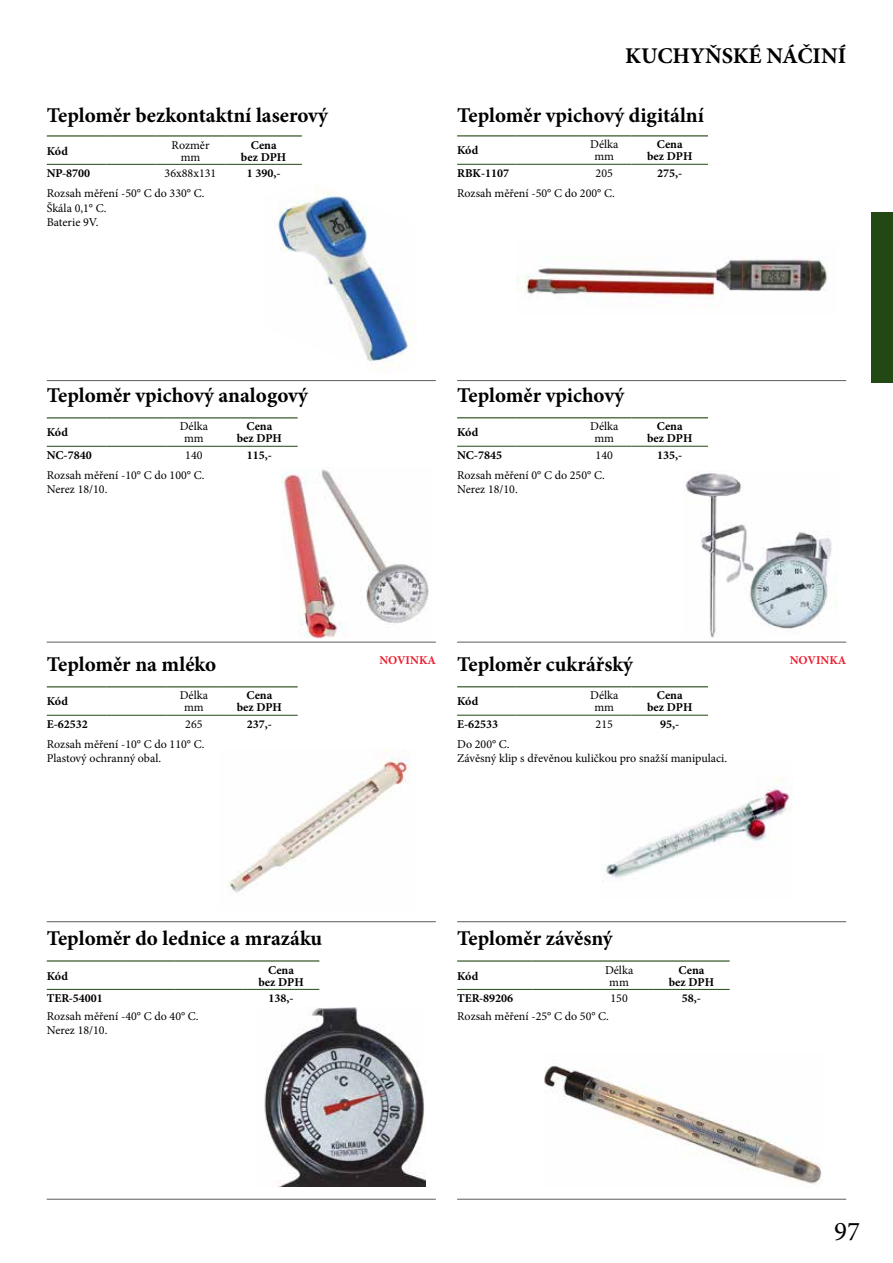
<style>
.page{position:relative;width:893px;height:1263px;background:#fff}
.page>*{position:absolute;margin:0;border:0;box-sizing:border-box;transform-origin:0 0}
.t1{font:27px "Minion Pro";color:#000}
.t2{font:700 22.5px "Minion Pro";color:#000}
.t3{font:700 21px "Minion Pro";color:#000}
.t4{font:12px/12px "Minion Pro";color:#000;text-align:center}
.t5{font:700 12px/12px "Minion Pro";color:#000;text-align:center}
.t6{font:700 12px "Minion Pro";letter-spacing:-.005em;color:#ed1c2e}
</style>
<div class="page">
<div style="left:872px;top:213px;width:21px;height:170px;background:#224813"></div>
<img style="left:603px;top:778px;width:189px;height:103px">
<hr style="left:47px;top:380px;width:389px;height:1px;background:#5c5c5c">
<hr style="left:457px;top:380px;width:389px;height:1px;background:#5c5c5c">
<hr style="left:47px;top:642px;width:389px;height:1px;background:#5c5c5c">
<hr style="left:457px;top:642px;width:389px;height:1px;background:#5c5c5c">
<hr style="left:47px;top:1199px;width:389px;height:1px;background:#5c5c5c">
<hr style="left:457px;top:1199px;width:389px;height:1px;background:#5c5c5c">
<hr style="left:47px;top:921px;width:389px;height:1px;background:#5c5c5c">
<hr style="left:457px;top:921px;width:389px;height:1px;background:#5c5c5c">
<hr style="left:47px;top:135px;width:59px;height:2px;background:#224813">
<hr style="left:106px;top:135px;width:50px;height:2px;background:#224813">
<hr style="left:156px;top:135px;width:69px;height:2px;background:#224813">
<hr style="left:225px;top:135px;width:77px;height:2px;background:#224813">
<hr style="left:47px;top:164px;width:59px;height:1px;background:#224813">
<hr style="left:106px;top:164px;width:50px;height:1px;background:#224813">
<hr style="left:156px;top:164px;width:69px;height:1px;background:#224813">
<hr style="left:225px;top:164px;width:77px;height:1px;background:#224813">
<hr style="left:457px;top:135px;width:60px;height:1px;background:#224813">
<hr style="left:517px;top:135px;width:60px;height:1px;background:#224813">
<hr style="left:577px;top:135px;width:54px;height:1px;background:#224813">
<hr style="left:631px;top:135px;width:77px;height:1px;background:#224813">
<hr style="left:457px;top:164px;width:60px;height:1px;background:#224813">
<hr style="left:517px;top:164px;width:60px;height:1px;background:#224813">
<hr style="left:577px;top:164px;width:54px;height:1px;background:#224813">
<hr style="left:631px;top:164px;width:77px;height:1px;background:#224813">
<hr style="left:47px;top:417px;width:59px;height:1px;background:#224813">
<hr style="left:106px;top:417px;width:61px;height:1px;background:#224813">
<hr style="left:167px;top:417px;width:54px;height:1px;background:#224813">
<hr style="left:221px;top:417px;width:77px;height:1px;background:#224813">
<hr style="left:47px;top:446px;width:59px;height:1px;background:#224813">
<hr style="left:106px;top:446px;width:61px;height:1px;background:#224813">
<hr style="left:167px;top:446px;width:54px;height:1px;background:#224813">
<hr style="left:221px;top:446px;width:77px;height:1px;background:#224813">
<hr style="left:457px;top:417px;width:60px;height:1px;background:#224813">
<hr style="left:517px;top:417px;width:60px;height:1px;background:#224813">
<hr style="left:577px;top:417px;width:54px;height:1px;background:#224813">
<hr style="left:631px;top:417px;width:77px;height:1px;background:#224813">
<hr style="left:457px;top:446px;width:60px;height:1px;background:#224813">
<hr style="left:517px;top:446px;width:60px;height:1px;background:#224813">
<hr style="left:577px;top:446px;width:54px;height:1px;background:#224813">
<hr style="left:631px;top:446px;width:77px;height:1px;background:#224813">
<hr style="left:47px;top:960px;width:75px;height:1px;background:#224813">
<hr style="left:122px;top:960px;width:53px;height:1px;background:#224813">
<hr style="left:175px;top:960px;width:68px;height:1px;background:#224813">
<hr style="left:243px;top:960px;width:76px;height:1px;background:#224813">
<hr style="left:47px;top:989px;width:75px;height:1px;background:#224813">
<hr style="left:122px;top:989px;width:53px;height:1px;background:#224813">
<hr style="left:175px;top:989px;width:68px;height:1px;background:#224813">
<hr style="left:243px;top:989px;width:76px;height:1px;background:#224813">
<hr style="left:457px;top:960px;width:75px;height:1px;background:#224813">
<hr style="left:532px;top:960px;width:53px;height:1px;background:#224813">
<hr style="left:585px;top:960px;width:68px;height:1px;background:#224813">
<hr style="left:653px;top:960px;width:77px;height:1px;background:#224813">
<hr style="left:457px;top:989px;width:75px;height:1px;background:#224813">
<hr style="left:532px;top:989px;width:53px;height:1px;background:#224813">
<hr style="left:585px;top:989px;width:68px;height:1px;background:#224813">
<hr style="left:653px;top:989px;width:77px;height:1px;background:#224813">
<img style="left:278px;top:191px;width:137px;height:179px">
<img style="left:517px;top:256px;width:310px;height:50px">
<img style="left:683px;top:471px;width:155px;height:167px">
<img style="left:282px;top:469px;width:147px;height:170px">
<img style="left:264px;top:1007px;width:162px;height:179px">
<img style="left:544px;top:1063px;width:278px;height:121px">
<hr style="left:47px;top:686px;width:59px;height:1px;background:#224813">
<hr style="left:106px;top:686px;width:61px;height:1px;background:#224813">
<hr style="left:167px;top:686px;width:54px;height:1px;background:#224813">
<hr style="left:221px;top:686px;width:77px;height:1px;background:#224813">
<hr style="left:47px;top:715px;width:59px;height:1px;background:#224813">
<hr style="left:106px;top:715px;width:61px;height:1px;background:#224813">
<hr style="left:167px;top:715px;width:54px;height:1px;background:#224813">
<hr style="left:221px;top:715px;width:77px;height:1px;background:#224813">
<hr style="left:457px;top:686px;width:60px;height:1px;background:#224813">
<hr style="left:517px;top:686px;width:60px;height:1px;background:#224813">
<hr style="left:577px;top:686px;width:54px;height:1px;background:#224813">
<hr style="left:631px;top:686px;width:77px;height:1px;background:#224813">
<hr style="left:457px;top:715px;width:60px;height:1px;background:#224813">
<hr style="left:517px;top:715px;width:60px;height:1px;background:#224813">
<hr style="left:577px;top:715px;width:54px;height:1px;background:#224813">
<hr style="left:631px;top:715px;width:77px;height:1px;background:#224813">
<img style="left:228px;top:749px;width:181px;height:144px">
<h2 class="t2" style="left:625px;top:40px;width:222px">KUCHYŇSKÉ NÁČINÍ</h2>
<h3 class="t3" style="left:47px;top:100px;width:283px">Teploměr bezkontaktní laserový</h3>
<h3 class="t3" style="left:457px;top:100px;width:248px">Teploměr vpichový digitální</h3>
<p class="t5" style="left:47px;top:145px;width:23px">Kód</p>
<p class="t4" style="left:172px;top:139px;width:39px">Rozměr mm</p>
<p class="t5" style="left:241px;top:139px;width:47px">Cena bez DPH</p>
<p class="t5" style="left:47px;top:167px;width:45px">NP-8700</p>
<p class="t4" style="left:165px;top:167px;width:53px">36x88x131</p>
<p class="t5" style="left:247px;top:167px;width:35px">1 390,-</p>
<p class="t4" style="left:47px;top:186px;width:159px;line-height:14.4px;text-align:left">Rozsah měření -50° C do 330° C.<br>Škála 0,1° C.<br>Baterie 9V.</p>
<p class="t5" style="left:457px;top:144px;width:23px">Kód</p>
<p class="t4" style="left:590px;top:139px;width:30px">Délka mm</p>
<p class="t5" style="left:647px;top:138px;width:47px">Cena bez DPH</p>
<p class="t5" style="left:457px;top:167px;width:54px">RBK-1107</p>
<p class="t4" style="left:596px;top:167px;width:19px">205</p>
<p class="t5" style="left:657px;top:167px;width:27px">275,-</p>
<p class="t4" style="left:457px;top:187px;width:159px">Rozsah měření -50° C do 200° C.</p>
<h3 class="t3" style="left:47px;top:380px;width:263px">Teploměr vpichový analogový</h3>
<h3 class="t3" style="left:457px;top:380px;width:169px">Teploměr vpichový</h3>
<p class="t5" style="left:47px;top:426px;width:23px">Kód</p>
<p class="t4" style="left:180px;top:421px;width:30px">Délka mm</p>
<p class="t5" style="left:237px;top:420px;width:47px">Cena bez DPH</p>
<p class="t5" style="left:47px;top:449px;width:46px">NC-7840</p>
<p class="t4" style="left:185px;top:449px;width:19px">140</p>
<p class="t5" style="left:247px;top:449px;width:27px">115,-</p>
<p class="t4" style="left:47px;top:468px;width:159px;line-height:14.4px;text-align:left">Rozsah měření -10° C do 100° C.<br>Nerez 18/10.</p>
<p class="t5" style="left:457px;top:426px;width:23px">Kód</p>
<p class="t4" style="left:590px;top:421px;width:30px">Délka mm</p>
<p class="t5" style="left:647px;top:420px;width:47px">Cena bez DPH</p>
<p class="t5" style="left:457px;top:449px;width:46px">NC-7845</p>
<p class="t4" style="left:596px;top:449px;width:19px">140</p>
<p class="t5" style="left:657px;top:449px;width:27px">135,-</p>
<p class="t4" style="left:457px;top:468px;width:149px;line-height:14.4px;text-align:left">Rozsah měření 0° C do 250° C.<br>Nerez 18/10.</p>
<p class="t6" style="left:379px;top:651px;width:58px">NOVINKA</p>
<p class="t6" style="left:790px;top:651px;width:58px">NOVINKA</p>
<h3 class="t3" style="left:47px;top:649px;width:171px">Teploměr na mléko</h3>
<h3 class="t3" style="left:457px;top:649px;width:177px">Teploměr cukrářský</h3>
<p class="t5" style="left:47px;top:695px;width:23px">Kód</p>
<p class="t4" style="left:180px;top:690px;width:30px">Délka mm</p>
<p class="t5" style="left:237px;top:689px;width:47px">Cena bez DPH</p>
<p class="t5" style="left:47px;top:718px;width:43px">E-62532</p>
<p class="t4" style="left:185px;top:718px;width:19px">265</p>
<p class="t5" style="left:247px;top:718px;width:27px">237,-</p>
<p class="t4" style="left:47px;top:737px;width:159px;line-height:14.4px;text-align:left">Rozsah měření -10° C do 110° C.<br>Plastový ochranný obal.</p>
<p class="t5" style="left:457px;top:695px;width:23px">Kód</p>
<p class="t4" style="left:590px;top:690px;width:30px">Délka mm</p>
<p class="t5" style="left:647px;top:689px;width:47px">Cena bez DPH</p>
<p class="t5" style="left:457px;top:718px;width:43px">E-62533</p>
<p class="t4" style="left:596px;top:718px;width:19px">215</p>
<p class="t5" style="left:660px;top:718px;width:21px">95,-</p>
<p class="t4" style="left:457px;top:737px;width:272px;line-height:14.4px;text-align:left">Do 200° C.<br>Závěsný klip s dřevěnou kuličkou pro snažší manipulaci.</p>
<h3 class="t3" style="left:47px;top:923px;width:277px">Teploměr do lednice a mrazáku</h3>
<h3 class="t3" style="left:457px;top:923px;width:157px">Teploměr závěsný</h3>
<p class="t5" style="left:47px;top:969px;width:23px">Kód</p>
<p class="t5" style="left:258px;top:963px;width:47px">Cena bez DPH</p>
<p class="t5" style="left:47px;top:992px;width:58px">TER-54001</p>
<p class="t5" style="left:268px;top:992px;width:27px">138,-</p>
<p class="t4" style="left:47px;top:1009px;width:153px;line-height:14.4px;text-align:left">Rozsah měření -40° C do 40° C.<br>Nerez 18/10.</p>
<p class="t5" style="left:457px;top:969px;width:23px">Kód</p>
<p class="t4" style="left:605px;top:964px;width:30px">Délka mm</p>
<p class="t5" style="left:669px;top:963px;width:47px">Cena bez DPH</p>
<p class="t5" style="left:457px;top:992px;width:58px">TER-89206</p>
<p class="t4" style="left:610px;top:992px;width:19px">150</p>
<p class="t5" style="left:682px;top:992px;width:21px">58,-</p>
<p class="t4" style="left:457px;top:1010px;width:153px">Rozsah měření -25° C do 50° C.</p>
<h1 class="t1" style="left:834px;top:1213px;width:27px">97</h1>
</div>
